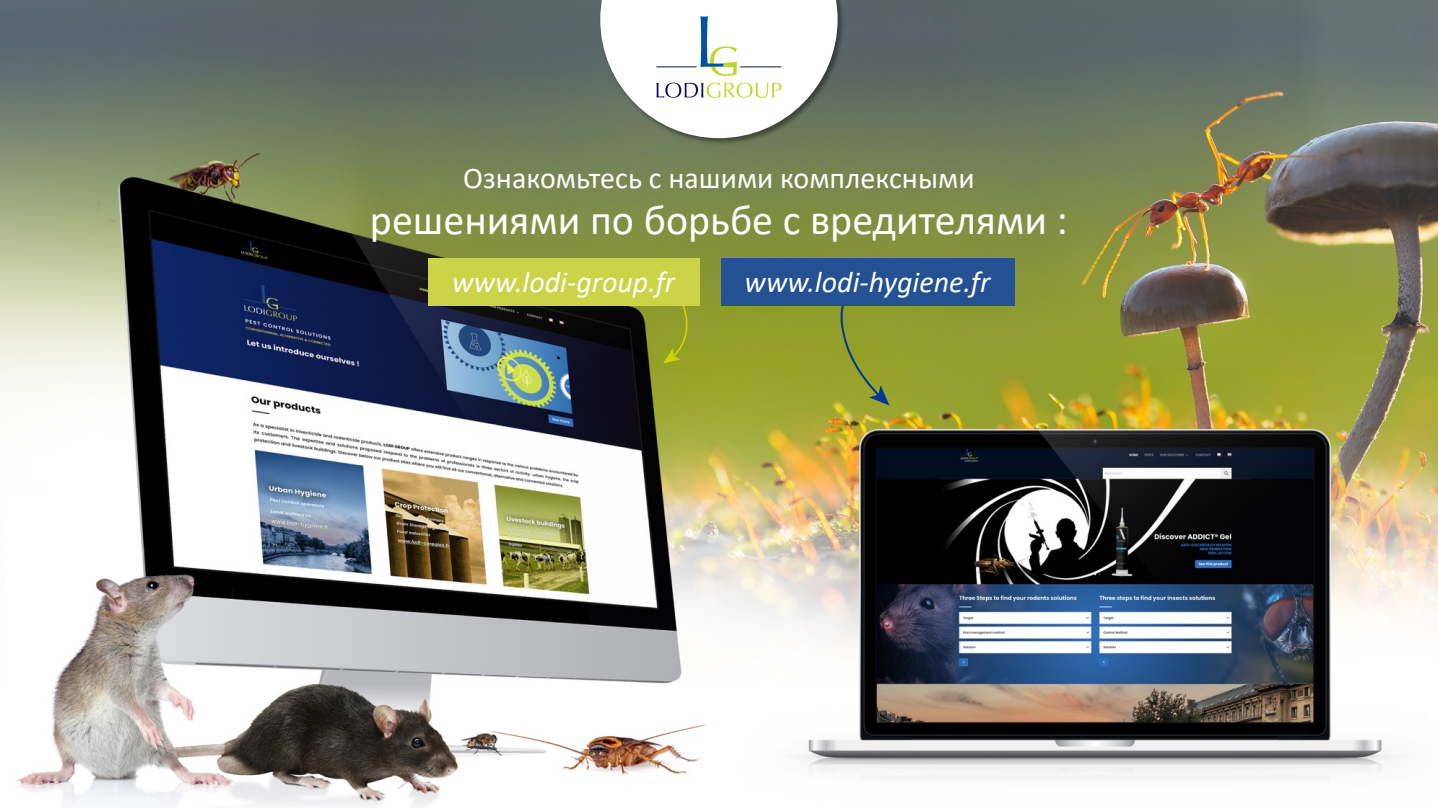
<style>
.page{position:relative;width:1438px;height:808px;background:#fff}
.page>*{position:absolute;margin:0;border:0;box-sizing:border-box;transform-origin:0 0}
.t1{font:42px "Calibri";color:#fff}
.t2{font:italic 30px "Calibri";color:#fff}
.t3{font:30px "Calibri";color:#fff}
</style>
<div class="page">
<img style="left:0;top:31px;width:1437px;height:777px">
<img style="left:0;top:0;width:1437px;height:31px">
<img style="left:597px;top:0;width:249px;height:148px">
<svg style="left:600px;top:0;width:237px;height:138px"></svg>
<svg style="left:646px;top:305px;width:41px;height:58px;background:#949f28"></svg>
<div style="left:428px;top:258px;width:271px;height:47px;background:#cbd346"></div>
<svg style="left:834px;top:305px;width:55px;height:100px;background:#8b9933"></svg>
<div style="left:720px;top:258px;width:294px;height:47px;background:#235192"></div>
<p class="t3" style="left:463px;top:157px;width:512px">Ознакомьтесь с нашими комплексными</p>
<h1 class="t1" style="left:370px;top:191px;width:699px">решениями по борьбе с вредителями :</h1>
<p class="t2" style="left:452px;top:261px;width:224px">www.lodi-group.fr</p>
<p class="t2" style="left:744px;top:262px;width:247px">www.lodi-hygiene.fr</p>
</div>
